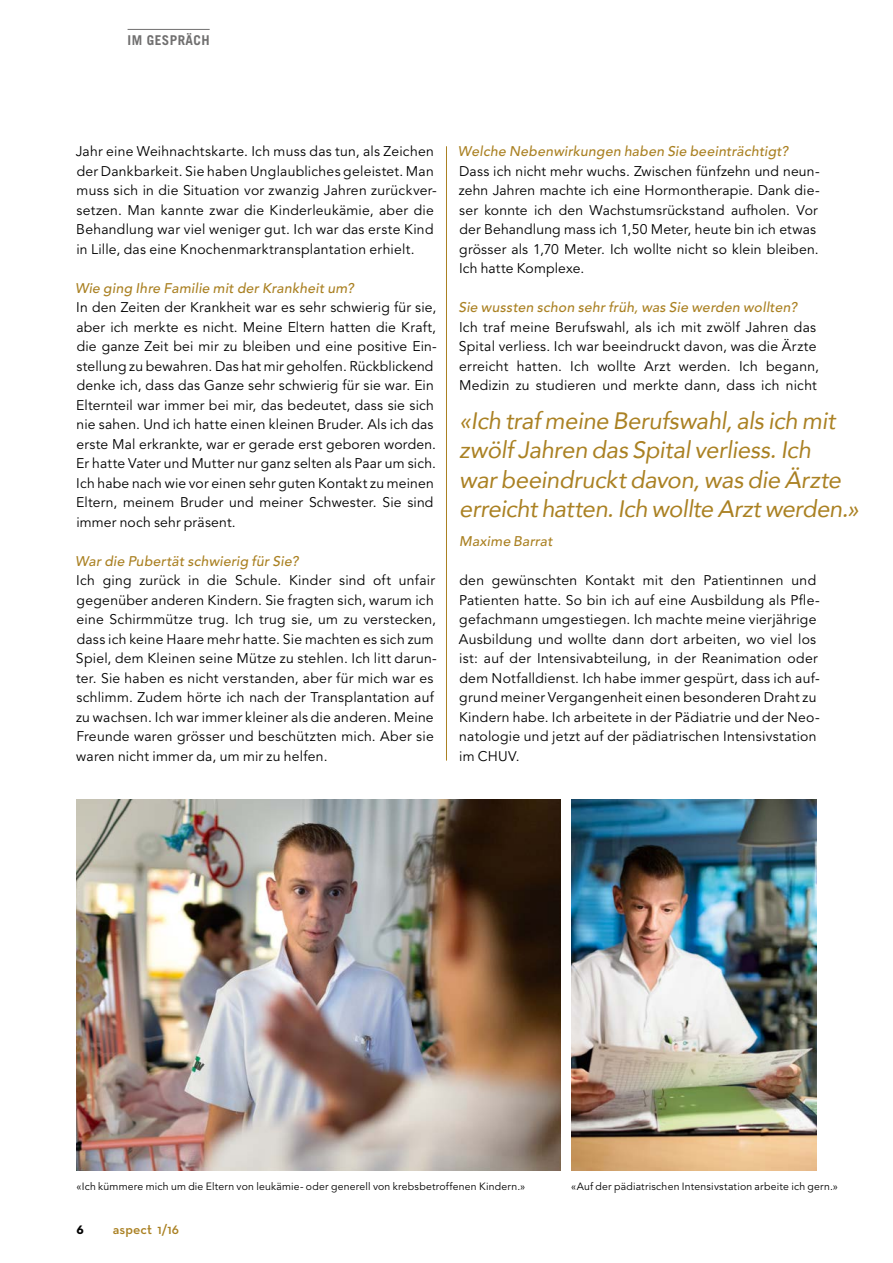
<style>
.page{position:relative;width:893px;height:1263px;background:#fff}
.page>*{position:absolute;margin:0;border:0;box-sizing:border-box;transform-origin:0 0}
.t1{font:italic 23.7px/29.2px "Avenir";letter-spacing:-.015em;color:#aa8123}
.t2{font:13.95px/19.5px "Avenir LT Std";letter-spacing:.015em;color:#000}
.t3{font:italic 500 13.95px "Avenir LT Std";letter-spacing:.015em;color:#aa8123}
.t4{font:600 13.95px "Neutraface Text";letter-spacing:.005em;color:#aa8123}
.t5{font:700 13.95px "Neutraface Text";color:#000}
.t6{font:700 13.5px "Trade Gothic LT Com";letter-spacing:.03em;color:#706f6f}
.t7{font:10.5px "Avenir LT Std";letter-spacing:.02em;color:#000}
</style>
<div class="page">
<hr style="left:446px;top:146px;width:1px;height:615px;background:#aa8123">
<img style="left:571px;top:800px;width:245px;height:370px">
<img style="left:77px;top:800px;width:484px;height:370px">
<hr style="left:128px;top:29px;width:82px;height:1px;background:#706f6f">
<p class="t6" style="left:128px;top:32px;width:84px">IM GESPRÄCH</p>
<p class="t2" style="left:76px;top:142px;width:363px">Jahr eine Weihnachtskarte. Ich muss das tun, als Zeichen der Dankbarkeit. Sie haben Unglaubliches geleistet. Man muss sich in die Situation vor zwanzig Jahren zurückver&shy;setzen. Man kannte zwar die Kinderleukämie, aber die Behandlung war viel weniger gut. Ich war das erste Kind in Lille, das eine Knochenmarktransplantation erhielt.</p>
<p class="t3" style="left:75px;top:280px;width:280px">Wie ging Ihre Familie mit der Krankheit um?</p>
<p class="t2" style="left:76px;top:298px;width:362px">In den Zeiten der Krankheit war es sehr schwierig für sie, aber ich merkte es nicht. Meine Eltern hatten die Kraft, die ganze Zeit bei mir zu bleiben und eine positive Ein&shy;stellung zu bewahren. Das hat mir geholfen. Rückblickend denke ich, dass das Ganze sehr schwierig für sie war. Ein Elternteil war immer bei mir, das bedeutet, dass sie sich nie sahen. Und ich hatte einen kleinen Bruder. Als ich das erste Mal erkrankte, war er gerade erst geboren worden.<br>Er hatte Vater und Mutter nur ganz selten als Paar um sich.<br>Ich habe nach wie vor einen sehr guten Kontakt zu meinen Eltern, meinem Bruder und meiner Schwester. Sie sind immer noch sehr präsent.</p>
<p class="t3" style="left:75px;top:553px;width:225px">War die Pubertät schwierig für Sie?</p>
<p class="t2" style="left:76px;top:571px;width:362px">Ich ging zurück in die Schule. Kinder sind oft unfair gegenüber anderen Kindern. Sie fragten sich, warum ich eine Schirmmütze trug. Ich trug sie, um zu verstecken, dass ich keine Haare mehr hatte. Sie machten es sich zum Spiel, dem Kleinen seine Mütze zu stehlen. Ich litt darun&shy;ter. Sie haben es nicht verstanden, aber für mich war es schlimm. Zudem hörte ich nach der Transplantation auf zu wachsen. Ich war immer kleiner als die anderen. Meine Freunde waren grösser und beschützten mich. Aber sie waren nicht immer da, um mir zu helfen.</p>
<p class="t3" style="left:458px;top:143px;width:332px">Welche Nebenwirkungen haben Sie beeinträchtigt?</p>
<p class="t2" style="left:459px;top:161px;width:362px">Dass ich nicht mehr wuchs. Zwischen fünfzehn und neun&shy;zehn Jahren machte ich eine Hormontherapie. Dank die&shy;ser konnte ich den Wachstumsrückstand aufholen. Vor der Behandlung mass ich 1,50 Meter, heute bin ich etwas grösser als 1,70 Meter. Ich wollte nicht so klein bleiben.<br>Ich hatte Komplexe.</p>
<p class="t3" style="left:458px;top:299px;width:340px">Sie wussten schon sehr früh, was Sie werden wollten?</p>
<p class="t2" style="left:459px;top:317px;width:362px">Ich traf meine Berufswahl, als ich mit zwölf Jahren das Spital verliess. Ich war beeindruckt davon, was die Ärzte erreicht hatten. Ich wollte Arzt werden. Ich begann, Medizin zu studieren und merkte dann, dass ich nicht</p>
<h1 class="t1" style="left:459px;top:406px;width:401px">«Ich traf meine Berufswahl, als ich mit zwölf Jahren das Spital verliess. Ich<br>war beeindruckt davon, was die Ärzte erreicht hatten. Ich wollte Arzt werden.»</h1>
<p class="t3" style="left:459px;top:533px;width:95px">Maxime Barrat</p>
<p class="t2" style="left:459px;top:571px;width:362px">den gewünschten Kontakt mit den Patientinnen und Patienten hatte. So bin ich auf eine Ausbildung als Pfle&shy;gefachmann umgestiegen. Ich machte meine vierjährige Ausbildung und wollte dann dort arbeiten, wo viel los ist: auf der Intensivabteilung, in der Reanimation oder dem Notfalldienst. Ich habe immer gespürt, dass ich auf&shy;grund meiner Vergangenheit einen besonderen Draht zu Kindern habe. Ich arbeitete in der Pädiatrie und der Neo&shy;natologie und jetzt auf der pädiatrischen Intensivstation im CHUV.</p>
<p class="t7" style="left:77px;top:1180px;width:450px">«Ich kümmere mich um die Eltern von leukämie- oder generell von krebsbetroffenen Kindern.»</p>
<p class="t7" style="left:571px;top:1180px;width:268px">«Auf der pädiatrischen Intensivstation arbeite ich gern.»</p>
<p class="t5" style="left:77px;top:1220px;width:9px">6</p>
<p class="t4" style="left:113px;top:1220px;width:68px">aspect 1/16</p>
</div>
